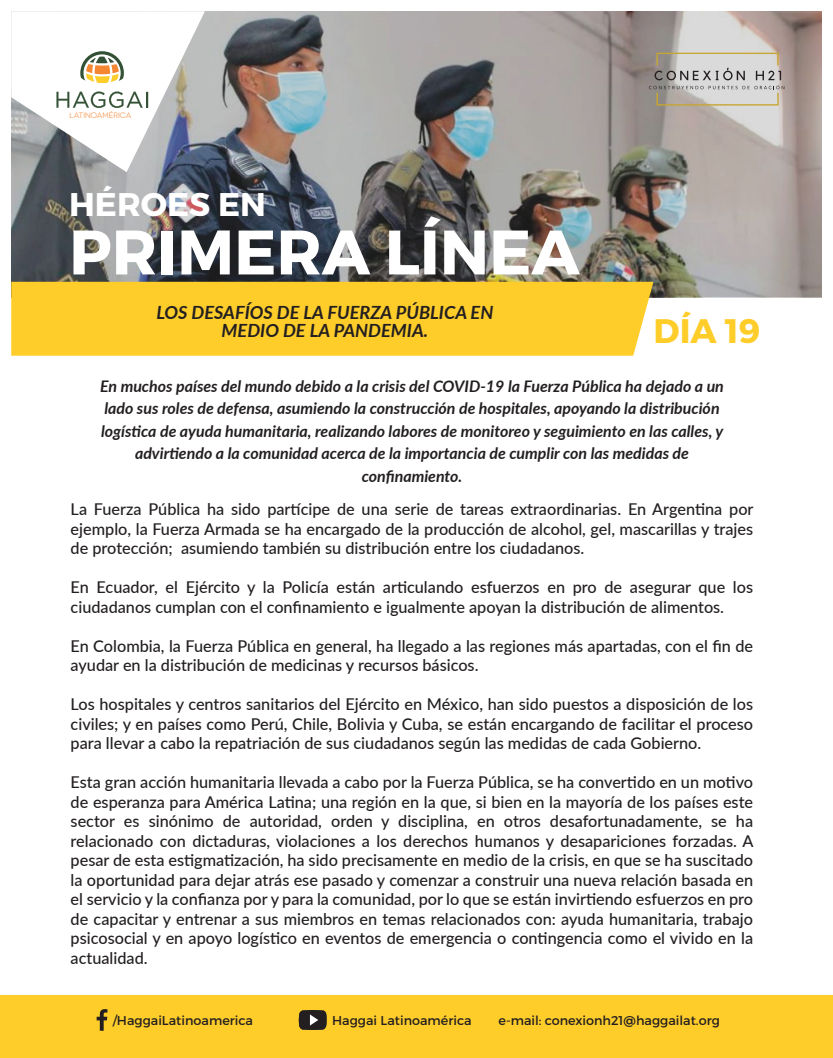
<style>
.page{position:relative;width:833px;height:1058px;background:#fff}
.page>*{position:absolute;margin:0;border:0;box-sizing:border-box;transform-origin:0 0}
.t1{font:700 62.62px "Montserrat";color:#fff}
.t2{font:700 34px "Montserrat";color:#fecd2a}
.t3{font:700 32.75px "Montserrat";color:#fff}
.t4{font:italic 700 18.12px/18.1px "Lato";color:#231f20;text-align:center}
.t5{font:500 16.25px/19.5px "Lato";color:#231f20;text-align:justify}
.t6{font:italic 700 16px/22.5px "Lato";color:#231f20;text-align:center}
.t7{font:12.75px "Montserrat";color:#231f20}
.t8{font:7.75px "Novecentosanswide";color:#f58632}
</style>
<div class="page">
<img style="left:11px;top:11px;width:810px;height:286px">
<div style="left:11px;top:282px;width:642px;height:74px;background:#fecd2a"></div>
<svg style="left:11px;top:11px;width:194px;height:161px"></svg>
<div style="left:0;top:995px;width:832px;height:63px;background:#fecd2a"></div>
<svg style="left:97px;top:1009px;width:10px;height:21px"></svg>
<svg style="left:299px;top:1010px;width:27px;height:19px"></svg>
<svg style="left:649px;top:53px;width:135px;height:52px;background:#bfbbb6"></svg>
<p class="t8" style="left:69px;top:111px;width:63px">LATINOAMÉRICA</p>
<h3 class="t3" style="left:69px;top:184px;width:198px">HÉROES EN</h3>
<h1 class="t1" style="left:69px;top:213px;width:512px">PRIMERA LÍNEA</h1>
<p class="t4" style="left:156px;top:302px;width:338px">LOS DESAFÍOS DE LA FUERZA PÚBLICA EN<br>MEDIO DE LA PANDEMIA.</p>
<h2 class="t2" style="left:653px;top:309px;width:108px">DÍA 19</h2>
<p class="t6" style="left:100px;top:374px;width:625px">En muchos países del mundo debido a la crisis del COVID-19 la Fuerza Pública ha dejado a un lado sus roles de defensa, asumiendo la construcción de hospitales, apoyando la distribución logística de ayuda humanitaria, realizando labores de monitoreo y seguimiento en las calles, y advirtiendo a la comunidad acerca de la importancia de cumplir con las medidas de confinamiento.</p>
<p class="t5" style="left:71px;top:498px;width:684px">La Fuerza Pública ha sido partícipe de una serie de tareas extraordinarias. En Argentina por ejemplo, la Fuerza Armada se ha encargado de la producción de alcohol, gel, mascarillas y trajes de protección; asumiendo también su distribución entre los ciudadanos.</p>
<p class="t5" style="left:71px;top:576px;width:684px">En Ecuador, el Ejército y la Policía están articulando esfuerzos en pro de asegurar que los ciudadanos cumplan con el confinamiento e igualmente apoyan la distribución de alimentos.</p>
<p class="t5" style="left:71px;top:635px;width:684px">En Colombia, la Fuerza Pública en general, ha llegado a las regiones más apartadas, con el fin de ayudar en la distribución de medicinas y recursos básicos.</p>
<p class="t5" style="left:71px;top:693px;width:684px">Los hospitales y centros sanitarios del Ejército en México, han sido puestos a disposición de los civiles; y en países como Perú, Chile, Bolivia y Cuba, se están encargando de facilitar el proceso para llevar a cabo la repatriación de sus ciudadanos según las medidas de cada Gobierno.</p>
<p class="t5" style="left:71px;top:771px;width:684px">Esta gran acción humanitaria llevada a cabo por la Fuerza Pública, se ha convertido en un motivo de esperanza para América Latina; una región en la que, si bien en la mayoría de los países este sector es sinónimo de autoridad, orden y disciplina, en otros desafortunadamente, se ha relacionado con dictaduras, violaciones a los derechos humanos y desapariciones forzadas. A pesar de esta estigmatización, ha sido precisamente en medio de la crisis, en que se ha suscitado la oportunidad para dejar atrás ese pasado y comenzar a construir una nueva relación basada en el servicio y la confianza por y para la comunidad, por lo que se están invirtiendo esfuerzos en pro de capacitar y entrenar a sus miembros en temas relacionados con: ayuda humanitaria, trabajo psicosocial y en apoyo logístico en eventos de emergencia o contingencia como el vivido en la actualidad.</p>
<p class="t7" style="left:113px;top:1012px;width:142px">/HaggaiLatinoamerica</p>
<p class="t7" style="left:332px;top:1012px;width:141px">Haggai Latinoamérica</p>
<p class="t7" style="left:498px;top:1012px;width:223px">e-mail: conexionh21@haggailat.org</p>
</div>
